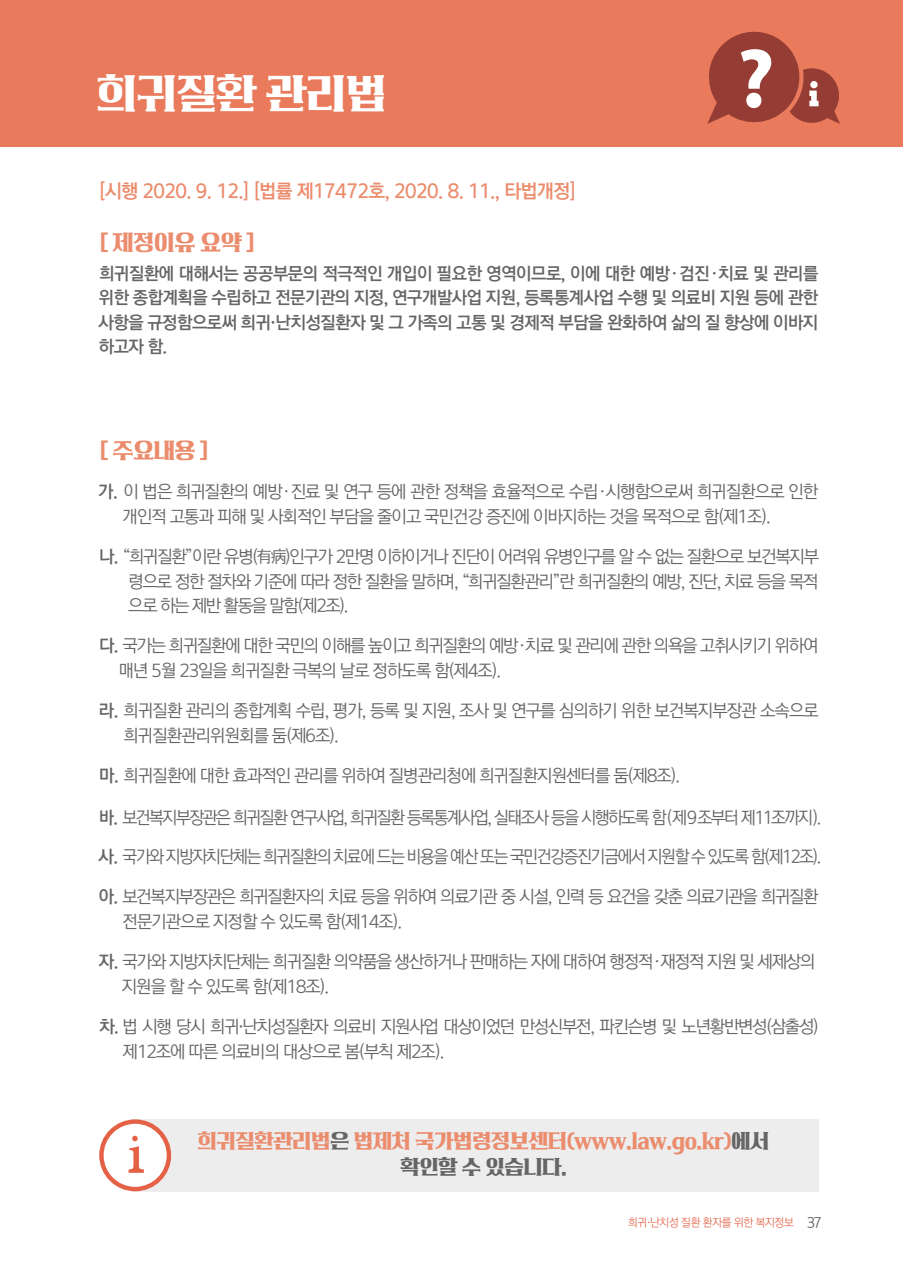
<style>
.page{position:relative;width:903px;height:1275px;background:#fff}
.page>*{position:absolute;margin:0;border:0;box-sizing:border-box;transform-origin:0 0}
.t1{font:39.38px "Rix Athene R";letter-spacing:-.025em;color:#fff}
.t2{font:21px "Rix Athene R";letter-spacing:-.025em;color:#eb8c6d;scale:.95 1}
.t3{font:19.25px/25.9px "Rix Athene R";letter-spacing:-.025em;color:#eb8c6d;text-align:center;scale:.95 1}
.t4{font:19.25px "Rix Sin Go SEB";letter-spacing:-.025em;color:#eb8c6d;scale:.95 1}
.t5{font:17.5px/24.5px "Rix Sin Go SER";letter-spacing:-.07em;color:#666565;scale:.95 1}
.t6{font:17.5px/24.5px "Rix Sin Go SER";letter-spacing:-.05em;color:#666565;scale:.95 1}
.t7{font:17.5px/24.5px "Rix Sin Go SEB";letter-spacing:-.025em;color:#666565;text-align:justify;scale:.95 1}
.t8{font:17.5px "Rix Sin Go SER";letter-spacing:-.09em;color:#666565;scale:.92 1}
.t9{font:17.5px "Rix Sin Go SER";letter-spacing:-.07em;color:#666565;scale:.91 1}
.t10{font:11.38px "Rix Sin Go SEL";letter-spacing:-.025em;color:#e46145;scale:.93 1}
.s1{font-family:"Rix Sin Go SEB"}
.s2{color:#666565}
.s3{font-family:"Rix Sin Go SER";font-size:14px;color:#595857}
</style>
<div class="page">
<div style="left:0;top:0;width:903px;height:146px;background:#e97b5c"></div>
<svg style="left:707px;top:31px;width:133px;height:93px"></svg>
<div style="left:131px;top:1119px;width:688px;height:72px;background:#ededee"></div>
<div style="left:101px;top:1121px;width:68px;height:68px;background:#fff;border-radius:50%"></div>
<div style="left:99px;top:1119px;width:72px;height:72px;border:4px solid #e46145;border-radius:50%"></div>
<svg style="left:129px;top:1136px;width:15px;height:37px"></svg>
<h1 class="t1" style="left:96px;top:72px;width:292px">희귀질환 관리법</h1>
<p class="t4" style="left:99px;top:179px;width:503px">[시행 2020. 9. 12.] [법률 제17472호, 2020. 8. 11., 타법개정]</p>
<p class="t2" style="left:100px;top:231px;width:165px">[ 제정이유 요약 ]</p>
<p class="t7" style="left:99px;top:262px;width:759px">희귀질환에 대해서는 공공부문의 적극적인 개입이 필요한 영역이므로, 이에 대한 예방ㆍ검진ㆍ치료 및 관리를 위한 종합계획을 수립하고 전문기관의 지정, 연구개발사업 지원, 등록통계사업 수행 및 의료비 지원 등에 관한 사항을 규정함으로써 희귀·난치성질환자 및 그 가족의 고통 및 경제적 부담을 완화하여 삶의 질 향상에 이바지 하고자 함.</p>
<p class="t2" style="left:100px;top:438px;width:116px">[ 주요내용 ]</p>
<p class="t6" style="left:123px;top:480px;width:734px;text-indent:-24px"><span class="s1">가.</span> 이 법은 희귀질환의 예방ㆍ진료 및 연구 등에 관한 정책을 효율적으로 수립ㆍ시행함으로써 희귀질환으로 인한 개인적 고통과 피해 및 사회적인 부담을 줄이고 국민건강 증진에 이바지하는 것을 목적으로 함(제1조).</p>
<p class="t5" style="left:128px;top:545px;width:728px;text-align:justify;text-indent:-29px"><span class="s1">나.</span> “희귀질환”이란 유병(有病)인구가 2만명 이하이거나 진단이 어려워 유병인구를 알 수 없는 질환으로 보건복지부 령으로 정한 절차와 기준에 따라 정한 질환을 말하며, “희귀질환관리”란 희귀질환의 예방, 진단, 치료 등을 목적 으로 하는 제반 활동을 말함(제2조).</p>
<p class="t5" style="left:119px;top:634px;width:738px;text-indent:-20px"><span class="s1">다.</span> 국가는 희귀질환에 대한 국민의 이해를 높이고 희귀질환의 예방ㆍ치료 및 관리에 관한 의욕을 고취시키기 위하여 매년 5월 23일을 희귀질환 극복의 날로 정하도록 함(제4조).</p>
<p class="t6" style="left:123px;top:699px;width:733px;text-indent:-24px"><span class="s1">라.</span> 희귀질환 관리의 종합계획 수립, 평가, 등록 및 지원, 조사 및 연구를 심의하기 위한 보건복지부장관 소속으로 희귀질환관리위원회를 둠(제6조).</p>
<p class="t6" style="left:99px;top:764px;width:613px"><span class="s1">마.</span> 희귀질환에 대한 효과적인 관리를 위하여 질병관리청에 희귀질환지원센터를 둠(제8조).</p>
<p class="t8" style="left:99px;top:807px;width:786px"><span class="s1">바.</span> 보건복지부장관은 희귀질환 연구사업, 희귀질환 등록통계사업, 실태조사 등을 시행하도록 함(제9조부터 제11조까지).</p>
<p class="t9" style="left:99px;top:846px;width:796px"><span class="s1">사.</span> 국가와 지방자치단체는 희귀질환의 치료에 드는 비용을 예산 또는 국민건강증진기금에서 지원할 수 있도록 함(제12조).</p>
<p class="t5" style="left:123px;top:885px;width:734px;text-indent:-24px"><span class="s1">아.</span> 보건복지부장관은 희귀질환자의 치료 등을 위하여 의료기관 중 시설, 인력 등 요건을 갖춘 의료기관을 희귀질환 전문기관으로 지정할 수 있도록 함(제14조).</p>
<p class="t5" style="left:122px;top:950px;width:732px;text-indent:-23px"><span class="s1">자.</span> 국가와 지방자치단체는 희귀질환 의약품을 생산하거나 판매하는 자에 대하여 행정적ㆍ재정적 지원 및 세제상의 지원을 할 수 있도록 함(제18조).</p>
<p class="t5" style="left:123px;top:1015px;width:734px;text-indent:-23px"><span class="s1">차.</span> 법 시행 당시 희귀·난치성질환자 의료비 지원사업 대상이었던 만성신부전, 파킨슨병 및 노년황반변성(삼출성) 제12조에 따른 의료비의 대상으로 봄(부칙 제2조).</p>
<p class="t3" style="left:198px;top:1130px;width:603px">희귀질환관리법<span class="s2">은</span> 법제처 국가법령정보센터(www.law.go.kr)<span class="s2">에서 확인할 수 있습니다.</span></p>
<p class="t10" style="left:628px;top:1215px;width:209px">희귀·난치성 질환 환자를 위한 복지정보 <span class="s3">37</span></p>
</div>
